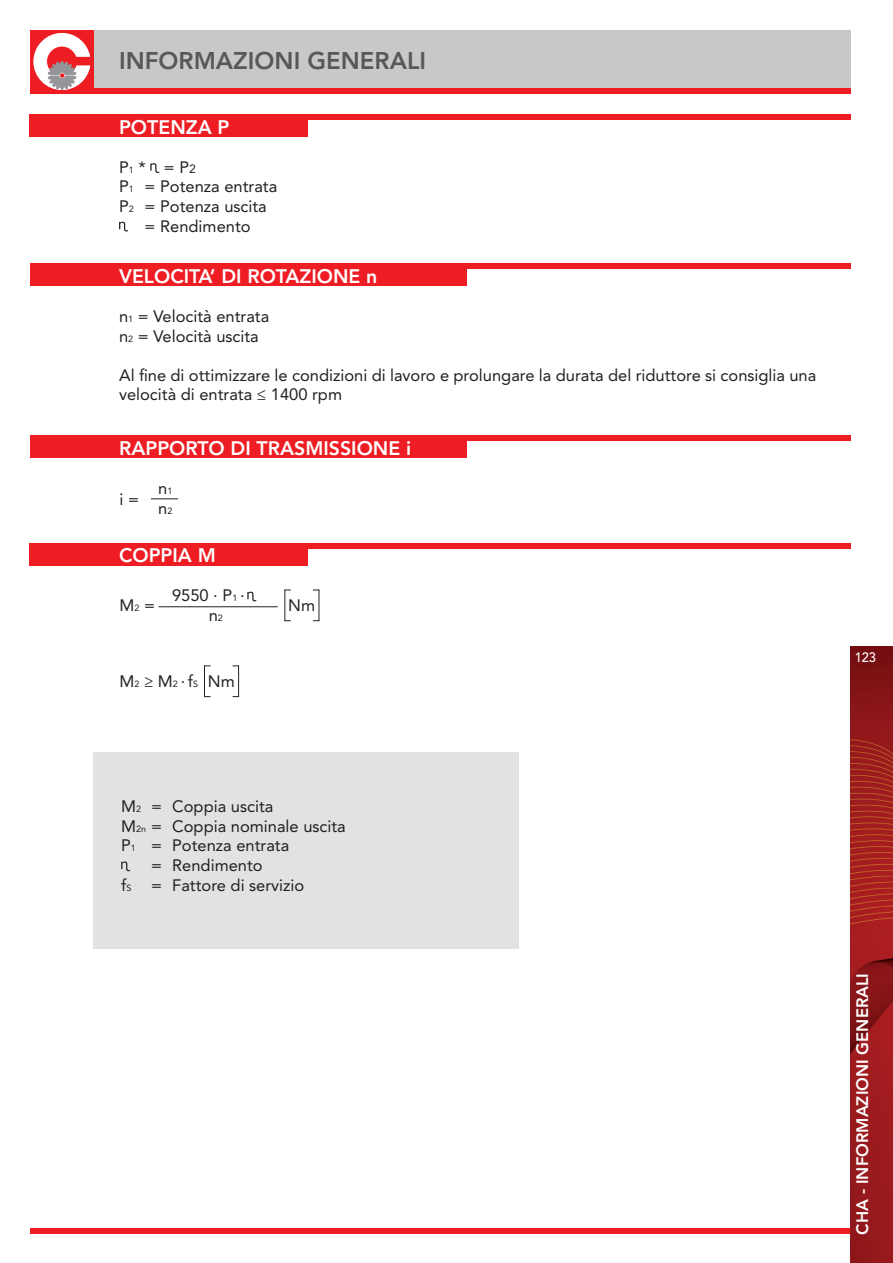
<style>
.page{position:relative;width:893px;height:1263px;background:#fff}
.page>*{position:absolute;margin:0;border:0;box-sizing:border-box;transform-origin:0 0}
.t1{font:800 24px "Avenir LT Std";color:#57585a}
.t2{font:800 19.5px "Avenir LT Std";color:#fff}
.t3{font:16.5px/19.5px "Avenir LT Std";color:#231f20}
.t4{font:800 16.5px "Avenir LT Std";color:#fff}
.t5{font:500 13.5px "Avenir LT Std";color:#fff;scale:.95 1}
.s1{font-size:9px}
.s2{font-size:12px}
</style>
<div class="page">
<div style="left:94px;top:752px;width:425px;height:197px;background:#e1e2e4"></div>
<svg style="left:121px;top:861px;width:9px;height:10px"></svg>
<div style="left:30px;top:30px;width:820px;height:64px;background:#c7c8ca"></div>
<div style="left:30px;top:30px;width:64px;height:64px;background:#ee1d23"></div>
<svg style="left:33px;top:33px;width:58px;height:57px"></svg>
<div style="left:93px;top:88px;width:757px;height:6px;background:#ee1d23"></div>
<div style="left:30px;top:115px;width:278px;height:22px;background:#ee1d23"></div>
<div style="left:98px;top:115px;width:752px;height:5px;background:#ee1d23"></div>
<svg style="left:150px;top:163px;width:9px;height:10px"></svg>
<svg style="left:119px;top:222px;width:9px;height:9px"></svg>
<div style="left:30px;top:264px;width:437px;height:22px;background:#ee1d23"></div>
<div style="left:30px;top:436px;width:437px;height:22px;background:#ee1d23"></div>
<div style="left:98px;top:264px;width:752px;height:5px;background:#ee1d23"></div>
<div style="left:98px;top:436px;width:752px;height:5px;background:#ee1d23"></div>
<svg style="left:151px;top:498px;width:27px;height:1px"></svg>
<div style="left:30px;top:543px;width:278px;height:22px;background:#ee1d23"></div>
<div style="left:98px;top:543px;width:752px;height:5px;background:#ee1d23"></div>
<svg style="left:247px;top:592px;width:9px;height:9px"></svg>
<hr style="left:159px;top:606px;width:119px;height:1px;background:#231f20">
<hr style="left:284px;top:590px;width:1px;height:31px;background:#231f20">
<hr style="left:319px;top:590px;width:1px;height:31px;background:#231f20">
<hr style="left:204px;top:665px;width:1px;height:32px;background:#231f20">
<hr style="left:238px;top:665px;width:1px;height:32px;background:#231f20">
<div style="left:30px;top:1228px;width:828px;height:5px;background:#ee1d23"></div>
<img style="left:850px;top:646px;width:43px;height:617px">
<h1 class="t1" style="left:119px;top:46px;width:309px">INFORMAZIONI GENERALI</h1>
<p class="t2" style="left:119px;top:116px;width:112px">POTENZA P</p>
<p class="t3" style="left:119px;top:158px;width:78px">P<span class="s1">1</span> * = P<span class="s2">2</span></p>
<p class="t3" style="left:119px;top:177px;width:160px">P<span class="s1">1</span> = Potenza entrata</p>
<p class="t3" style="left:119px;top:197px;width:149px">P<span class="s1">2</span> = Potenza uscita</p>
<p class="t3" style="left:145px;top:216px;width:108px">= Rendimento</p>
<p class="t2" style="left:119px;top:265px;width:260px">VELOCITA’ DI ROTAZIONE n</p>
<p class="t3" style="left:119px;top:307px;width:152px">n<span class="s1">1</span> = Velocità entrata n<span class="s1">2</span> = Velocità uscita</p>
<p class="t3" style="left:119px;top:365px;width:699px">Al fine di ottimizzare le condizioni di lavoro e prolungare la durata del riduttore si consiglia una velocità di entrata ≤ 1400 rpm</p>
<p class="t2" style="left:119px;top:437px;width:294px">RAPPORTO DI TRASMISSIONE i</p>
<p class="t3" style="left:158px;top:479px;width:16px">n<span class="s1">1 </span>n<span class="s1">2</span></p>
<p class="t3" style="left:119px;top:490px;width:21px">i =</p>
<p class="t2" style="left:119px;top:544px;width:98px">COPPIA M</p>
<p class="t3" style="left:209px;top:586px;width:30px;text-indent:-37px">9550 P<span class="s1">1 </span>n<span class="s1">2</span></p>
<p class="t3" style="left:213px;top:581px;width:6px">.</p>
<p class="t3" style="left:240px;top:581px;width:6px">.</p>
<p class="t3" style="left:119px;top:596px;width:37px">M<span class="s1">2</span> =</p>
<p class="t3" style="left:288px;top:596px;width:28px">Nm</p>
<p class="t3" style="left:119px;top:671px;width:117px">M<span class="s1">2</span> ≥ M<span class="s1">2</span> .f<span class="s1">S</span> Nm</p>
<p class="t5" style="left:855px;top:650px;width:24px">123</p>
<p class="t3" style="left:121px;top:796px;width:154px">M<span class="s1">2</span> = Coppia uscita</p>
<p class="t3" style="left:121px;top:816px;width:226px">M<span class="s1">2n</span> = Coppia nominale uscita</p>
<p class="t3" style="left:121px;top:836px;width:170px">P<span class="s1">1</span> = Potenza entrata</p>
<p class="t3" style="left:151px;top:856px;width:113px">= Rendimento</p>
<p class="t3" style="left:121px;top:876px;width:185px">f<span class="s1">S</span> = Fattore di servizio</p>
<p class="t4" style="left:853px;top:1234px;width:263px;rotate:-90deg">CHA - INFORMAZIONI GENERALI</p>
</div>
